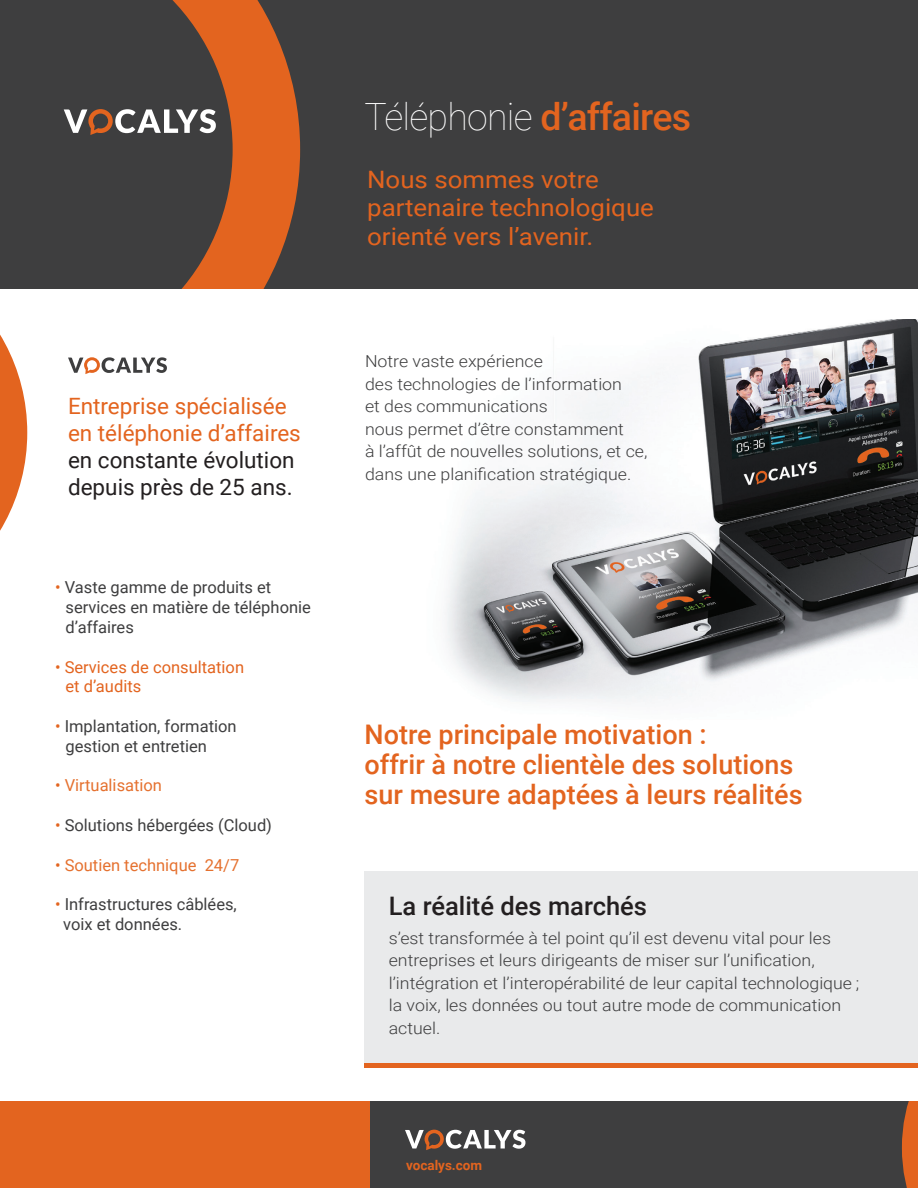
<style>
.page{position:relative;width:918px;height:1188px;background:#fff}
.page>*{position:absolute;margin:0;border:0;box-sizing:border-box;transform-origin:0 0}
.t1{font:100 37.5px "Roboto";letter-spacing:-.02em;color:#fff}
.t2{font:500 27px/30px "Roboto";color:#e3641f}
.t3{font:500 25.5px "Roboto";color:#231f20}
.t4{font:24px/28.8px "Roboto";color:#e3641f;scale:1.08 1}
.t5{font:22.5px/27px "Roboto";color:#e3641f}
.t6{font:22.5px/27px "Roboto";color:#231f20}
.t7{font:300 16.5px/22.5px "Roboto";color:#3e3e3f;scale:1.08 1}
.t8{font:16.5px/19.8px "Roboto";color:#3e3e3f}
.t9{font:16.5px "Roboto";color:#e5712f}
.t10{font:16.5px/19.8px "Roboto";color:#e3641f}
.t11{font:700 13.5px "Roboto";color:#e3641f}
.s1{color:#e3641f}
.s2{font-weight:500;color:#e3641f}
</style>
<div class="page">
<div style="left:364px;top:872px;width:554px;height:191px;background:#e9eaeb"></div>
<hr style="left:364px;top:1064px;width:554px;height:4px;background:#e3641f">
<img style="left:446px;top:320px;width:472px;height:382px">
<div style="left:0;top:0;width:918px;height:288px;background:#3e3e3f"></div>
<div style="left:367px;top:1102px;width:551px;height:86px;background:#3e3e3f"></div>
<div style="left:0;top:1102px;width:370px;height:86px;background:#e3641f"></div>
<svg style="left:172px;top:0;width:128px;height:288px"></svg>
<svg style="left:405px;top:1130px;width:120px;height:20px"></svg>
<svg style="left:0;top:288px;width:27px;height:243px"></svg>
<svg style="left:64px;top:109px;width:152px;height:26px"></svg>
<svg style="left:68px;top:357px;width:99px;height:17px"></svg>
<svg style="left:902px;top:1102px;width:16px;height:86px"></svg>
<h3 class="t5" style="left:68px;top:391px;width:234px">Entreprise spécialisée en téléphonie d’affaires</h3>
<h3 class="t6" style="left:68px;top:445px;width:228px">en constante évolution depuis près de 25 ans.</h3>
<p class="t8" style="left:66px;top:577px;width:247px;text-indent:-10px"><span class="s1">•</span> Vaste gamme de produits et services en matière de téléphonie d’affaires</p>
<p class="t10" style="left:66px;top:656px;width:180px;text-indent:-10px">• Services de consultation et d’audits</p>
<p class="t8" style="left:66px;top:716px;width:173px;text-indent:-10px"><span class="s1">•</span> Implantation, formation gestion et entretien</p>
<p class="t9" style="left:55px;top:774px;width:109px"><span class="s1">•</span> Virtualisation</p>
<p class="t8" style="left:55px;top:815px;width:218px"><span class="s1">•</span> Solutions hébergées (Cloud)</p>
<p class="t9" style="left:55px;top:853px;width:186px"><span class="s1">•</span> Soutien technique 24/7</p>
<p class="t8" style="left:63px;top:894px;width:175px;text-indent:-8px"><span class="s1">•</span> Infrastructures câblées, voix et données.</p>
<h1 class="t1" style="left:364px;top:90px;width:328px">Téléphonie <span class="s2">d’affaires</span></h1>
<h3 class="t4" style="left:367px;top:164px;width:267px">Nous sommes votre partenaire technologique orienté vers l’avenir.</h3>
<p class="t7" style="left:365px;top:349px;width:263px">Notre vaste expérience<br>des technologies de l’information<br>et des communications<br>nous permet d’être constamment<br>à l’affût de nouvelles solutions, et ce, dans une planification stratégique.</p>
<h2 class="t2" style="left:364px;top:718px;width:440px">Notre principale motivation :<br>offrir à notre clientèle des solutions sur mesure adaptées à leurs réalités</h2>
<h3 class="t3" style="left:389px;top:888px;width:260px">La réalité des marchés</h3>
<p class="t7" style="left:389px;top:926px;width:437px">s’est transformée à tel point qu’il est devenu vital pour les entreprises et leurs dirigeants de miser sur l’unification, l’intégration et l’interopérabilité de leur capital technologique ; la voix, les données ou tout autre mode de communication actuel.</p>
<p class="t11" style="left:406px;top:1156px;width:78px">vocalys.com</p>
</div>
